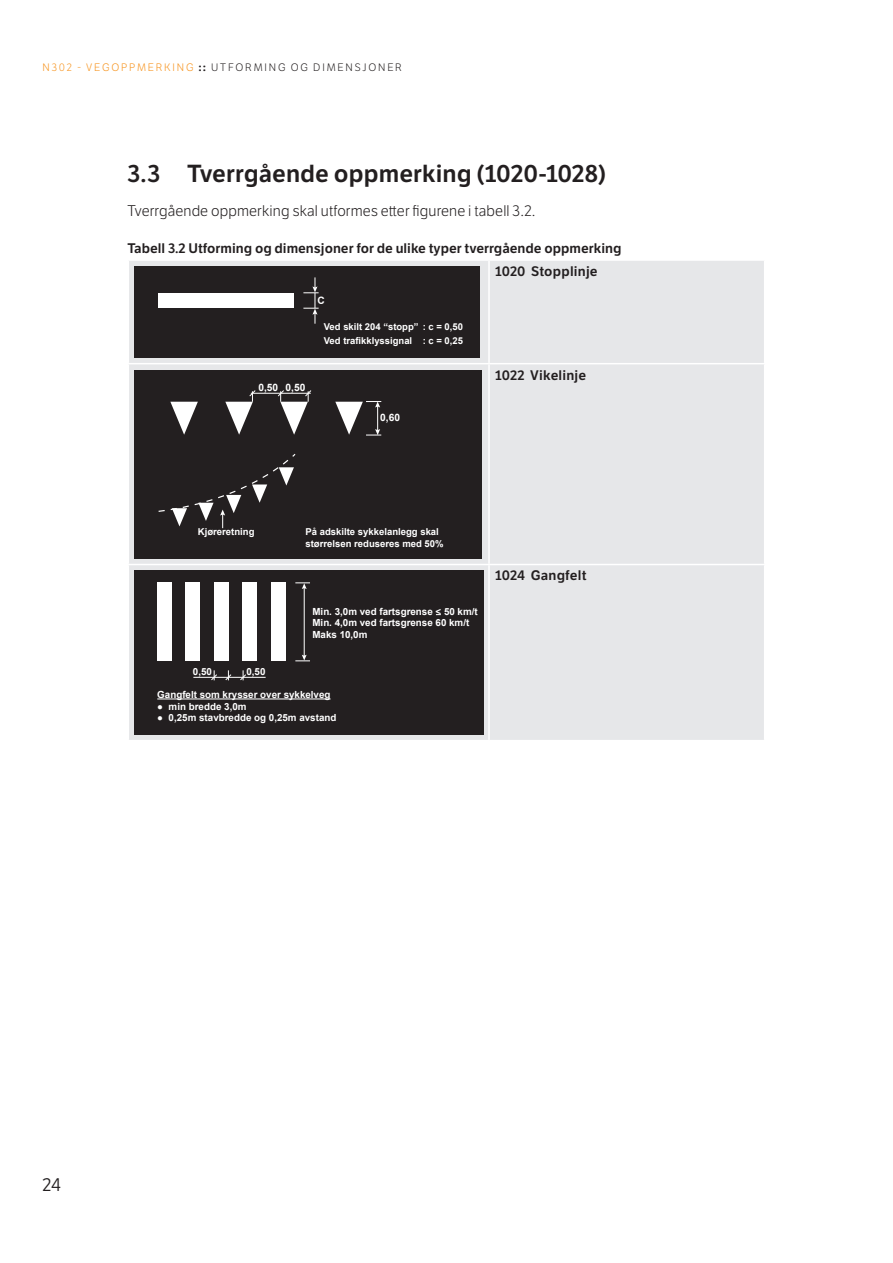
<style>
.page{position:relative;width:893px;height:1263px;background:#fff}
.page>*{position:absolute;margin:0;border:0;box-sizing:border-box;transform-origin:0 0}
.Tittel_2{font:600 24px "LFT Etica";color:#231f20}
.t1{font:18px "LFT Etica";color:#231f20}
.Brødtekst{font:300 15px "LFT Etica";letter-spacing:.01em;color:#231f20}
.Tabell_tekst{font:600 13.5px "LFT Etica";color:#231f20}
.Tabell_fet{font:600 13.5px "LFT Etica";letter-spacing:.015em;color:#231f20}
.t2{font:300 10.5px "LFT Etica";letter-spacing:.175em;color:#231f20}
.t3{font:700 10.2px "Arial";color:#fff}
.t4{font:700 9.75px/11.7px "Arial";color:#fff}
.t5{font:700 9.45px/13.8px "Arial";color:#fff}
.s1{color:#f7931d}
.s2{font-weight:700}
</style>
<div class="page">
<div style="left:129px;top:261px;width:635px;height:479px;background:#e6e7e9"></div>
<hr style="left:488px;top:261px;width:2px;height:102px;background:#fff">
<hr style="left:128px;top:363px;width:361px;height:1px;background:#fff">
<hr style="left:489px;top:363px;width:276px;height:1px;background:#fff">
<hr style="left:488px;top:364px;width:2px;height:200px;background:#fff">
<hr style="left:128px;top:564px;width:361px;height:1px;background:#fff">
<hr style="left:489px;top:564px;width:276px;height:1px;background:#fff">
<hr style="left:488px;top:565px;width:2px;height:175px;background:#fff">
<div style="left:134px;top:266px;width:346px;height:92px;background:#231f20"></div>
<div style="left:158px;top:293px;width:136px;height:15px;background:#fff"></div>
<svg style="left:303px;top:277px;width:16px;height:47px"></svg>
<div style="left:134px;top:370px;width:348px;height:188px;background:#231f20"></div>
<svg style="left:170px;top:402px;width:28px;height:33px"></svg>
<svg style="left:335px;top:401px;width:46px;height:35px"></svg>
<svg style="left:158px;top:453px;width:138px;height:75px"></svg>
<hr style="left:251px;top:393px;width:60px;height:1px;background:#fff">
<svg style="left:225px;top:390px;width:31px;height:45px"></svg>
<svg style="left:277px;top:390px;width:35px;height:45px"></svg>
<div style="left:134px;top:570px;width:350px;height:165px;background:#231f20"></div>
<div style="left:157px;top:583px;width:14px;height:78px;background:#fff"></div>
<div style="left:186px;top:583px;width:14px;height:78px;background:#fff"></div>
<div style="left:214px;top:583px;width:14px;height:78px;background:#fff"></div>
<div style="left:243px;top:583px;width:14px;height:78px;background:#fff"></div>
<div style="left:272px;top:583px;width:14px;height:78px;background:#fff"></div>
<hr style="left:157px;top:698px;width:174px;height:1px;background:#fff">
<hr style="left:304px;top:587px;width:1px;height:69px;background:#fff">
<svg style="left:295px;top:582px;width:15px;height:7px"></svg>
<svg style="left:295px;top:655px;width:15px;height:6px"></svg>
<hr style="left:193px;top:677px;width:73px;height:1px;background:#fff">
<svg style="left:225px;top:670px;width:7px;height:11px"></svg>
<svg style="left:210px;top:670px;width:8px;height:11px"></svg>
<svg style="left:239px;top:670px;width:8px;height:11px"></svg>
<p class="t2" style="left:43px;top:62px;width:361px"><span class="s1">N302 - VEGOPPMERKING</span> <span class="s2">::</span> UTFORMING OG DIMENSJONER</p>
<h2 class="Tittel_2" style="left:128px;top:159px;width:480px">3.3 Tverrgående oppmerking (1020-1028)</h2>
<p class="Brødtekst" style="left:128px;top:202px;width:409px">Tverrgående oppmerking skal utformes etter figurene i tabell 3.2.</p>
<p class="Tabell_tekst" style="left:128px;top:240px;width:495px">Tabell 3.2 Utforming og dimensjoner for de ulike typer tverrgående oppmerking</p>
<p class="t3" style="left:318px;top:294px;width:9px">C</p>
<p class="t5" style="left:324px;top:320px;width:141px">Ved skilt 204 “stopp” : c = 0,50<br>Ved trafikklyssignal : c = 0,25</p>
<p class="t3" style="left:258px;top:380px;width:48px">0,50 0,50</p>
<p class="t3" style="left:380px;top:411px;width:21px">0,60</p>
<h2 class="Tabell_fet" style="left:495px;top:263px;width:104px">1020 Stopplinje</h2>
<h2 class="Tabell_fet" style="left:495px;top:367px;width:93px">1022 Vikelinje</h2>
<p class="t5" style="left:198px;top:525px;width:58px">Kjøreretning</p>
<p class="t5" style="left:305px;top:527px;width:140px;line-height:11.4px">På adskilte sykkelanlegg skal størrelsen reduseres med 50%</p>
<p class="t4" style="left:193px;top:666px;width:21px">0,50</p>
<p class="t4" style="left:246px;top:666px;width:21px">0,50</p>
<p class="t4" style="left:312px;top:606px;width:167px">Min. 3,0m ved fartsgrense &lt; 50 km/t<br>Min. 4,0m ved fartsgrense 60 km/t<br>Maks 10,0m</p>
<p class="t4" style="left:157px;top:689px;width:175px">Gangfelt som krysser over sykkelveg</p>
<p class="t4" style="left:157px;top:701px;width:91px">● min bredde 3,0m</p>
<p class="t4" style="left:157px;top:712px;width:181px">● 0,25m stavbredde og 0,25m avstand</p>
<h2 class="Tabell_fet" style="left:495px;top:567px;width:93px">1024 Gangfelt</h2>
<h2 class="t1" style="left:43px;top:1174px;width:20px">24</h2>
</div>
